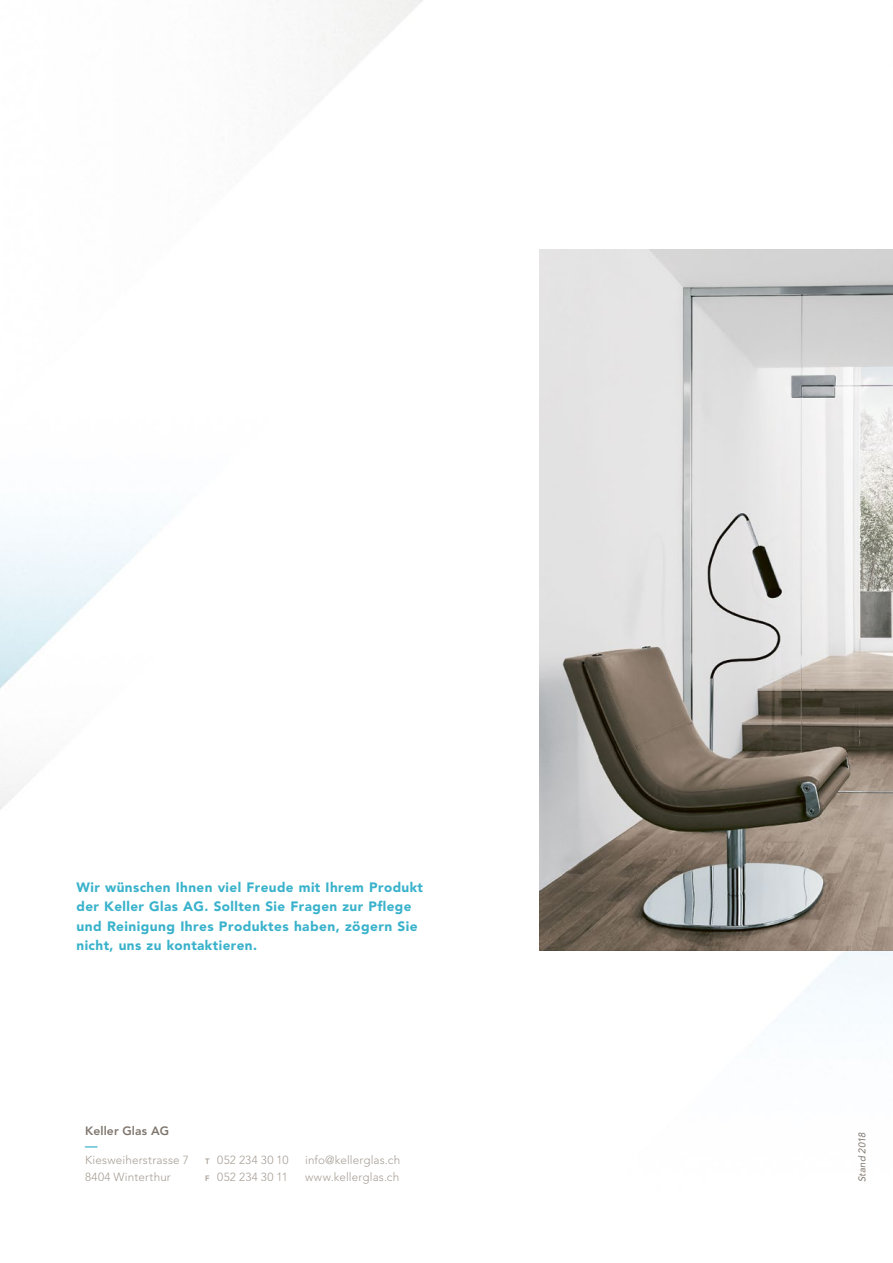
<style>
.page{position:relative;width:893px;height:1263px;background:#fff}
.page>*{position:absolute;margin:0;border:0;box-sizing:border-box;transform-origin:0 0}
.t1{font:900 13.5px/19.5px "Avenir";letter-spacing:.03em;color:#3ab2cb}
.t2{font:800 12.45px "Avenir";color:#3ab2cb}
.t3{font:800 12px "Avenir";letter-spacing:.01em;color:#7e756c}
.t4{font:300 11.7px/16.5px "Avenir";letter-spacing:.015em;color:#a89f96}
.t5{font:italic 9.75px "Avenir";color:#7e756c}
.s1{font-weight:800;font-size:7.8px}
</style>
<div class="page">
<img style="left:0;top:0;width:893px;height:1013px">
<img style="left:539px;top:250px;width:354px;height:700px">
<p class="t1" style="left:77px;top:877px;width:348px">Wir wünschen Ihnen viel Freude mit Ihrem Produkt der Keller Glas AG. Sollten Sie Fragen zur Pflege und Reinigung Ihres Produktes haben, zögern Sie nicht, uns zu kontaktieren.</p>
<p class="t3" style="left:85px;top:1124px;width:86px">Keller Glas AG</p>
<p class="t2" style="left:85px;top:1138px;width:14px">—</p>
<p class="t4" style="left:85px;top:1152px;width:105px">Kiesweiherstrasse 7<br>8404 Winterthur</p>
<p class="t4" style="left:205px;top:1152px;width:85px"><span class="s1">T</span> 052 234 30 10<br><span class="s1">F</span> 052 234 30 11</p>
<p class="t4" style="left:305px;top:1152px;width:97px">info@kellerglas.ch www.kellerglas.ch</p>
<p class="t5" style="left:856px;top:1182px;width:51px;rotate:-90deg">Stand 2018</p>
</div>
